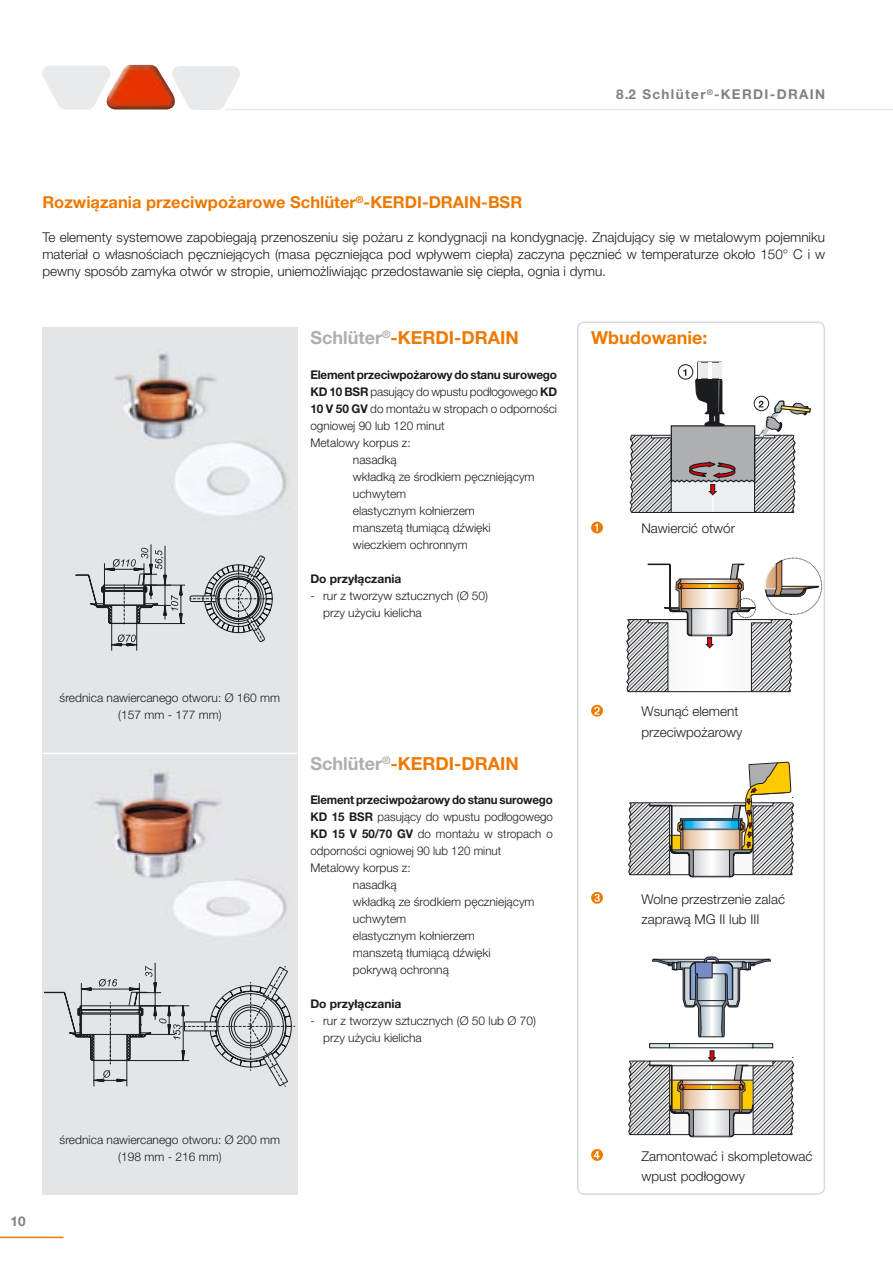
<style>
.page{position:relative;width:893px;height:1263px;background:#fff}
.page>*{position:absolute;margin:0;border:0;box-sizing:border-box;transform-origin:0 0}
.t1{font:700 18px "Helvetica Neue LT Pro";color:#ee7900}
.t2{font:700 16.5px "Helvetica Neue LT Pro";color:#ee7900}
.t3{font:300 13.5px/20.2px "Helvetica Neue LT Pro";color:#1b1c20}
.t4{font:700 13.5px "Helvetica Neue LT Pro";letter-spacing:.1em;color:#818084}
.t5{font:300 12px/17px "Helvetica Neue LT Pro";color:#1b1c20}
.t6{font:300 12px "Helvetica Neue LT Pro";color:#1b1c20;scale:.96 1}
.t7{font:700 12px "Helvetica Neue LT Pro";letter-spacing:-.015em;color:#1b1c20}
.t8{font:700 12px "Helvetica Neue LT Pro";letter-spacing:-.015em;color:#1b1c20;scale:.96 1}
.s1{color:#aeafb2}
.s2{font-weight:700}
</style>
<div class="page">
<div style="left:577px;top:322px;width:248px;height:873px;border:2px solid #d8dadc;border-radius:7px"></div>
<hr style="left:225px;top:109px;width:667px;height:1px;background:#e9eaeb">
<svg style="left:42px;top:65px;width:198px;height:45px"></svg>
<hr style="left:0;top:1237px;width:64px;height:1px;background:#ee7900">
<div style="left:42px;top:327px;width:255px;height:868px;background:#e3e5e6"></div>
<hr style="left:42px;top:753px;width:255px;height:1px;background:#fff">
<svg style="left:76px;top:544px;width:196px;height:107px"></svg>
<img style="left:174px;top:441px;width:113px;height:75px">
<img style="left:114px;top:353px;width:103px;height:87px">
<svg style="left:44px;top:963px;width:251px;height:124px"></svg>
<img style="left:173px;top:879px;width:114px;height:57px">
<img style="left:94px;top:770px;width:139px;height:111px">
<svg style="left:626px;top:560px;width:192px;height:132px"></svg>
<div style="left:736px;top:598px;width:19px;height:20px;border:1px dashed #1b1c20;border-radius:50%"></div>
<hr style="left:693px;top:877px;width:36px;height:1px;background:#1b1c20">
<svg style="left:628px;top:762px;width:165px;height:115px"></svg>
<svg style="left:652px;top:957px;width:118px;height:81px"></svg>
<hr style="left:693px;top:1137px;width:36px;height:1px;background:#1b1c20">
<hr style="left:669px;top:1043px;width:83px;height:1px;background:#1b1c20">
<svg style="left:628px;top:1044px;width:165px;height:93px"></svg>
<div style="left:697px;top:362px;width:24px;height:17px;background:#ebeced"></div>
<hr style="left:708px;top:363px;width:3px;height:16px;background:#fff">
<div style="left:678px;top:364px;width:15px;height:15px;border:1px solid #1b1c20;border-radius:50%"></div>
<svg style="left:630px;top:369px;width:180px;height:144px"></svg>
<svg style="left:591px;top:522px;width:12px;height:11px"></svg>
<svg style="left:591px;top:705px;width:12px;height:12px"></svg>
<svg style="left:591px;top:892px;width:12px;height:12px"></svg>
<svg style="left:591px;top:1149px;width:12px;height:12px"></svg>
<p class="t4" style="left:616px;top:89px;width:210px">8.2 Schlüter<sup>®</sup>-KERDI-DRAIN</p>
<h2 class="t2" style="left:42px;top:197px;width:481px">Rozwiązania przeciwpożarowe Schlüter<sup>®</sup>-KERDI-DRAIN-BSR</h2>
<p class="t3" style="left:42px;top:230px;width:784px;line-height:17px;text-align:justify">Te elementy systemowe zapobiegają przenoszeniu się pożaru z kondygnacji na kondygnację. Znajdujący się w metalowym pojemniku materiał o własnościach pęczniejących (masa pęczniejąca pod wpływem ciepła) zaczyna pęcznieć w temperaturze około 150° C i w pewny sposób zamyka otwór w stropie, uniemożliwiając przedostawanie się ciepła, ognia i dymu.</p>
<p class="t5" style="left:60px;top:690px;width:222px;text-align:center">średnica nawiercanego otworu: Ø 160 mm (157 mm - 177 mm)</p>
<h1 class="t1" style="left:310px;top:332px;width:210px"><span class="s1">Schlüter</span><sup>®</sup>-KERDI-DRAIN</h1>
<p class="t7" style="left:310px;top:370px;width:248px">Element przeciwpożarowy do stanu surowego</p>
<p class="t5" style="left:310px;top:384px;width:248px"><span class="s2">KD 10 BSR</span> pasujący do wpustu podłogowego <span class="s2">KD</span></p>
<p class="t5" style="left:310px;top:401px;width:248px"><span class="s2">10 V 50 GV</span> do montażu w stropach o odporności</p>
<p class="t5" style="left:310px;top:418px;width:136px">ogniowej 90 lub 120 minut</p>
<p class="t5" style="left:310px;top:435px;width:102px">Metalowy korpus z:</p>
<p class="t5" style="left:353px;top:452px;width:45px">nasadką</p>
<p class="t5" style="left:353px;top:469px;width:183px">wkładką ze środkiem pęczniejącym</p>
<p class="t5" style="left:353px;top:486px;width:55px">uchwytem</p>
<p class="t5" style="left:353px;top:503px;width:124px">elastycznym kołnierzem</p>
<p class="t5" style="left:353px;top:520px;width:139px">manszetą tłumiącą dźwięki</p>
<p class="t5" style="left:353px;top:537px;width:116px">wieczkiem ochronnym</p>
<p class="t7" style="left:310px;top:574px;width:93px">Do przyłączania</p>
<p class="t5" style="left:323px;top:588px;width:166px;text-indent:-13px">- rur z tworzyw sztucznych (Ø 50) przy użyciu kielicha</p>
<h1 class="t1" style="left:310px;top:757px;width:210px"><span class="s1">Schlüter</span><sup>®</sup>-KERDI-DRAIN</h1>
<p class="t8" style="left:310px;top:795px;width:254px">Element przeciwpożarowy do stanu surowego</p>
<p class="t6" style="left:310px;top:812px;width:254px"><span class="s2">KD 15 BSR</span> pasujący do wpustu podłogowego</p>
<p class="t6" style="left:310px;top:829px;width:254px"><span class="s2">KD 15 V 50/70 GV</span> do montażu w stropach o</p>
<p class="t6" style="left:310px;top:846px;width:200px">odporności ogniowej 90 lub 120 minut</p>
<p class="t5" style="left:310px;top:860px;width:102px">Metalowy korpus z:</p>
<p class="t5" style="left:353px;top:877px;width:45px">nasadką</p>
<p class="t5" style="left:353px;top:894px;width:183px">wkładką ze środkiem pęczniejącym</p>
<p class="t5" style="left:353px;top:911px;width:55px">uchwytem</p>
<p class="t5" style="left:353px;top:928px;width:124px">elastycznym kołnierzem</p>
<p class="t5" style="left:353px;top:945px;width:139px">manszetą tłumiącą dźwięki</p>
<p class="t5" style="left:353px;top:962px;width:98px">pokrywą ochronną</p>
<p class="t7" style="left:310px;top:999px;width:93px">Do przyłączania</p>
<p class="t5" style="left:323px;top:1013px;width:214px;text-indent:-13px">- rur z tworzyw sztucznych (Ø 50 lub Ø 70) przy użyciu kielicha</p>
<h1 class="t1" style="left:591px;top:332px;width:118px">Wbudowanie:</h1>
<p class="t3" style="left:641px;top:519px;width:95px">Nawiercić otwór</p>
<p class="t3" style="left:641px;top:703px;width:103px">Wsunąć element przeciwpożarowy</p>
<p class="t3" style="left:641px;top:890px;width:145px">Wolne przestrzenie zalać zaprawą MG II lub III</p>
<p class="t4" style="left:11px;top:1216px;width:17px">10</p>
<p class="t5" style="left:60px;top:1132px;width:222px;text-align:center">średnica nawiercanego otworu: Ø 200 mm (198 mm - 216 mm)</p>
<p class="t3" style="left:641px;top:1147px;width:173px">Zamontować i skompletować wpust podłogowy</p>
</div>
